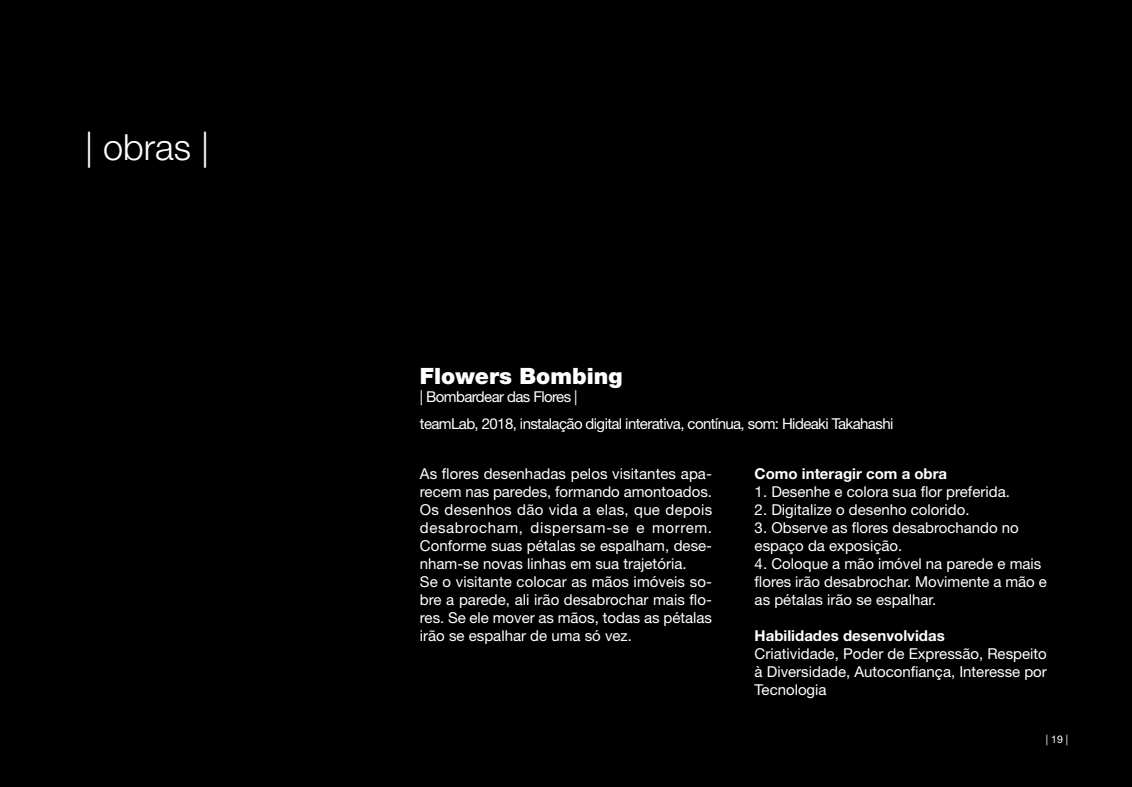
<style>
.page{position:relative;width:1132px;height:787px;background:#fff}
.page>*{position:absolute;margin:0;border:0;box-sizing:border-box;transform-origin:0 0}
.t1{font:300 36px "Helvetica Neue LT Std";color:#fff}
.t2{font:900 22.5px "Helvetica Neue LT Std";color:#fff}
.t3{font:15px/18px "Helvetica Neue LT Std";color:#fff}
.t4{font:15px/27px "Helvetica Neue LT Std";letter-spacing:-.04em;color:#fff}
.t5{font:700 15px "Helvetica Neue LT Std";color:#fff}
.t6{font:10.5px "Helvetica Neue LT Std";color:#fff}
</style>
<div class="page">
<div style="left:0;top:0;width:1131px;height:787px;background:#000"></div>
<h1 class="t1" style="left:85px;top:125px;width:126px">| obras |</h1>
<h2 class="t2" style="left:420px;top:362px;width:204px">Flowers Bombing</h2>
<p class="t4" style="left:420px;top:383px;width:475px">| Bombardear das Flores |<br>teamLab, 2018, instalação digital interativa, contínua, som: Hideaki Takahashi</p>
<p class="t3" style="left:420px;top:464px;width:294px">As flores desenhadas pelos visitantes apa&shy;recem nas paredes, formando amontoados.<br>Os desenhos dão vida a elas, que depois desabrocham, dispersam-se e morrem.<br>Conforme suas pétalas se espalham, dese&shy;nham-se novas linhas em sua trajetória.<br>Se o visitante colocar as mãos imóveis so&shy;bre a parede, ali irão desabrochar mais flo&shy;res. Se ele mover as mãos, todas as pétalas irão se espalhar de uma só vez.</p>
<p class="t5" style="left:754px;top:464px;width:194px">Como interagir com a obra</p>
<p class="t3" style="left:754px;top:482px;width:257px">1. Desenhe e colora sua flor preferida.</p>
<p class="t3" style="left:754px;top:500px;width:216px">2. Digitalize o desenho colorido.</p>
<p class="t3" style="left:754px;top:518px;width:265px">3. Observe as flores desabrochando no espaço da exposição.</p>
<p class="t3" style="left:754px;top:554px;width:293px">4. Coloque a mão imóvel na parede e mais flores irão desabrochar. Movimente a mão e as pétalas irão se espalhar.</p>
<p class="t5" style="left:754px;top:626px;width:191px">Habilidades desenvolvidas</p>
<p class="t3" style="left:754px;top:644px;width:293px;text-align:justify">Criatividade, Poder de Expressão, Respeito à Diversidade, Autoconfiança, Interesse por Tecnologia</p>
<p class="t6" style="left:1045px;top:733px;width:24px">| 19 |</p>
</div>
